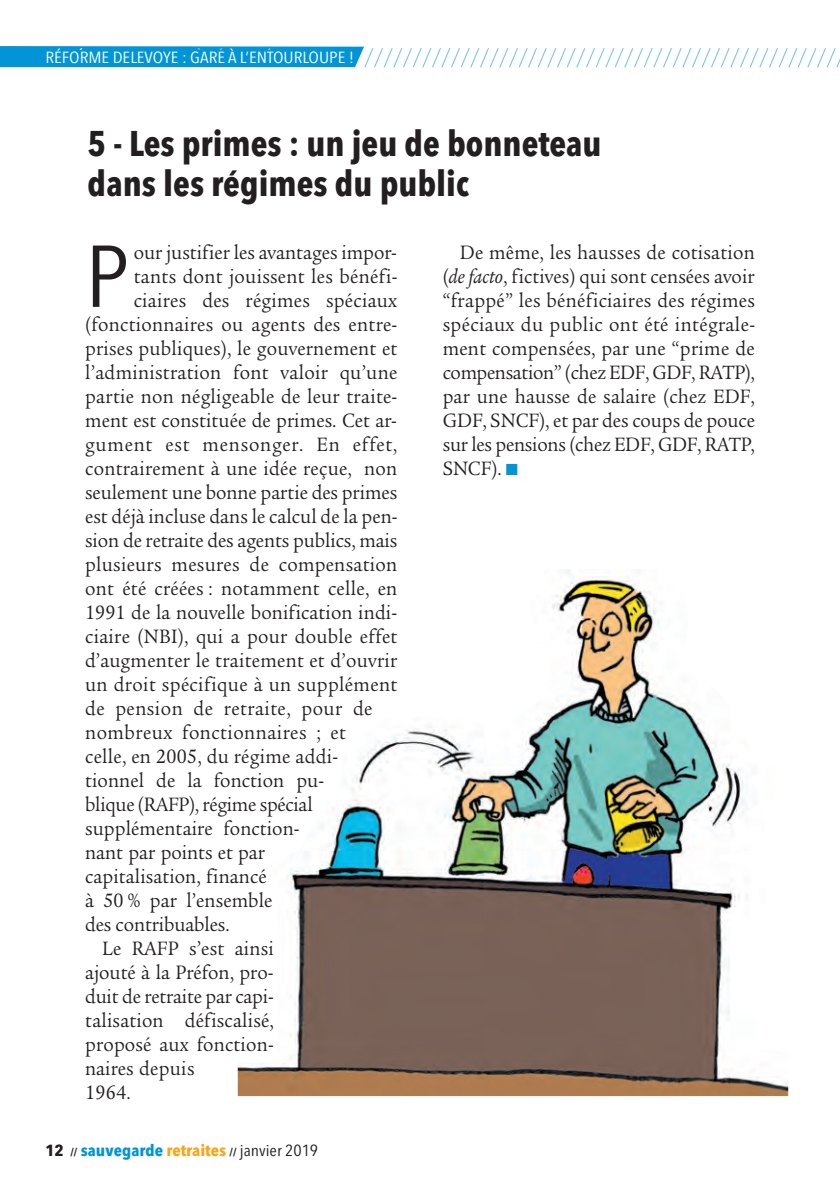
<style>
.page{position:relative;width:840px;height:1191px;background:#fff}
.page>*{position:absolute;margin:0;border:0;box-sizing:border-box;transform-origin:0 0}
.t1{font:86.6px "Avenir Next Condensed";color:#231f20;scale:1.1 1}
.t2{font:700 35.4px/40px "Avenir Next Condensed";color:#231f20}
.t3{font:200 26px "Avenir Next";color:#0195d7}
.t4{font:21px/24px "Legacy Serif";letter-spacing:.01em;color:#231f20;text-align:justify;scale:.92 1}
.t5{font:21px "Legacy Serif";letter-spacing:.04em;color:#231f20;scale:.92 1}
.t6{font:21px "Legacy Serif";letter-spacing:-.015em;color:#231f20;scale:.92 1}
.t7{font:21px "Legacy Serif";letter-spacing:-.01em;color:#231f20;scale:.92 1}
.t8{font:16px "Avenir Next Condensed";color:#231f20;scale:1.1 1}
.t9{font:7.8px "Avenir Next Condensed";color:#fff;scale:1.96 1}
.s1{font-weight:700}
.s2{font-weight:700;font-size:11px}
.s3{font-weight:700;color:#0195d7}
.s4{font-weight:700;color:#f9a51b}
.s5{font-style:italic}
.s6{color:#0195d7}
</style>
<div class="page">
<img style="left:237px;top:569px;width:550px;height:527px">
<div style="left:0;top:46px;width:364px;height:21px;background:#0195d7"></div>
<p class="t3" style="left:45px;top:36px;width:791px"><sup>RÉFORME</sup> <sup>DELEVOYE</sup> <sup>:</sup> <sup>GARE</sup> <sup>À</sup> <sup>L’ENTOURLOUPE</sup> <sup>!</sup> /////////////////////////////////////////////////</p>
<p class="t9" style="left:198px;top:45px;width:3px">`</p>
<h2 class="t2" style="left:88px;top:123px;width:515px">5 - Les primes : un jeu de bonneteau dans les régimes du public</h2>
<h1 class="t1" style="left:85px;top:202px;width:41px">P</h1>
<p class="t4" style="left:134px;top:242px;width:287px">our justifier les avantages impor-</p>
<p class="t4" style="left:134px;top:266px;width:288px">tants dont jouissent les bénéfi-</p>
<p class="t4" style="left:134px;top:290px;width:288px">ciaires des régimes spéciaux</p>
<p class="t4" style="left:85px;top:314px;width:341px">(fonctionnaires ou agents des entre-</p>
<p class="t4" style="left:85px;top:338px;width:340px">prises publiques), le gouvernement et</p>
<p class="t4" style="left:85px;top:362px;width:340px">l’administration font valoir qu’une</p>
<p class="t4" style="left:85px;top:386px;width:341px">partie non négligeable de leur traite-</p>
<p class="t4" style="left:85px;top:410px;width:340px">ment est constituée de primes. Cet ar-</p>
<p class="t5" style="left:85px;top:436px;width:340px">gument est mensonger. En effet,</p>
<p class="t4" style="left:85px;top:458px;width:340px">contrairement à une idée reçue, non</p>
<p class="t4" style="left:85px;top:482px;width:340px">seulement une bonne partie des primes</p>
<p class="t4" style="left:85px;top:506px;width:341px">est déjà incluse dans le calcul de la pen-</p>
<p class="t4" style="left:85px;top:530px;width:341px">sion de retraite des agents publics, mais</p>
<p class="t4" style="left:85px;top:554px;width:340px">plusieurs mesures de compensation</p>
<p class="t4" style="left:85px;top:578px;width:340px">ont été créées : notamment celle, en</p>
<p class="t4" style="left:85px;top:602px;width:340px">1991 de la nouvelle bonification indi-</p>
<p class="t4" style="left:85px;top:626px;width:340px">ciaire (NBI), qui a pour double effet</p>
<p class="t4" style="left:85px;top:650px;width:340px">d’augmenter le traitement et d’ouvrir</p>
<p class="t4" style="left:85px;top:674px;width:340px">un droit spécifique à un supplément</p>
<p class="t4" style="left:85px;top:698px;width:314px">de pension de retraite, pour de</p>
<p class="t4" style="left:85px;top:722px;width:285px">nombreux fonctionnaires ; et</p>
<p class="t4" style="left:85px;top:746px;width:276px">celle, en 2005, du régime addi-</p>
<p class="t4" style="left:85px;top:770px;width:261px">tionnel de la fonction pu-</p>
<p class="t6" style="left:85px;top:796px;width:249px">blique (RAFP), régime spécial</p>
<p class="t4" style="left:85px;top:818px;width:234px">supplémentaire fonction-</p>
<p class="t4" style="left:85px;top:842px;width:197px">nant par points et par</p>
<p class="t4" style="left:85px;top:866px;width:199px">capitalisation, financé</p>
<p class="t4" style="left:85px;top:890px;width:205px">à 50 % par l’ensemble</p>
<p class="t4" style="left:85px;top:914px;width:158px">des contribuables.</p>
<p class="t4" style="left:102px;top:938px;width:188px">Le RAFP s’est ainsi</p>
<p class="t4" style="left:85px;top:962px;width:206px">ajouté à la Préfon, pro-</p>
<p class="t7" style="left:85px;top:988px;width:206px">duit de retraite par capi-</p>
<p class="t4" style="left:85px;top:1010px;width:206px">talisation défiscalisé,</p>
<p class="t4" style="left:85px;top:1034px;width:206px">proposé aux fonction-</p>
<p class="t4" style="left:85px;top:1058px;width:120px">naires depuis</p>
<p class="t4" style="left:85px;top:1082px;width:51px">1964.</p>
<p class="t8" style="left:45px;top:1136px;width:249px"><span class="s1">12</span> <span class="s2">//</span> <span class="s3">sauvegarde</span> <span class="s4">retraites</span> <span class="s2">//</span> janvier 2019</p>
<p class="t4" style="left:442px;top:242px;width:341px;text-indent:17px">De même, les hausses de cotisation (<span class="s5">de facto</span>, fictives) qui sont censées avoir “frappé” les bénéficiaires des régimes spéciaux du public ont été intégrale&shy;ment compensées, par une “prime de compensation” (chez EDF, GDF, RATP), par une hausse de salaire (chez EDF, GDF, SNCF), et par des coups de pouce sur les pensions (chez EDF, GDF, RATP, SNCF). <span class="s6">■</span></p>
</div>
